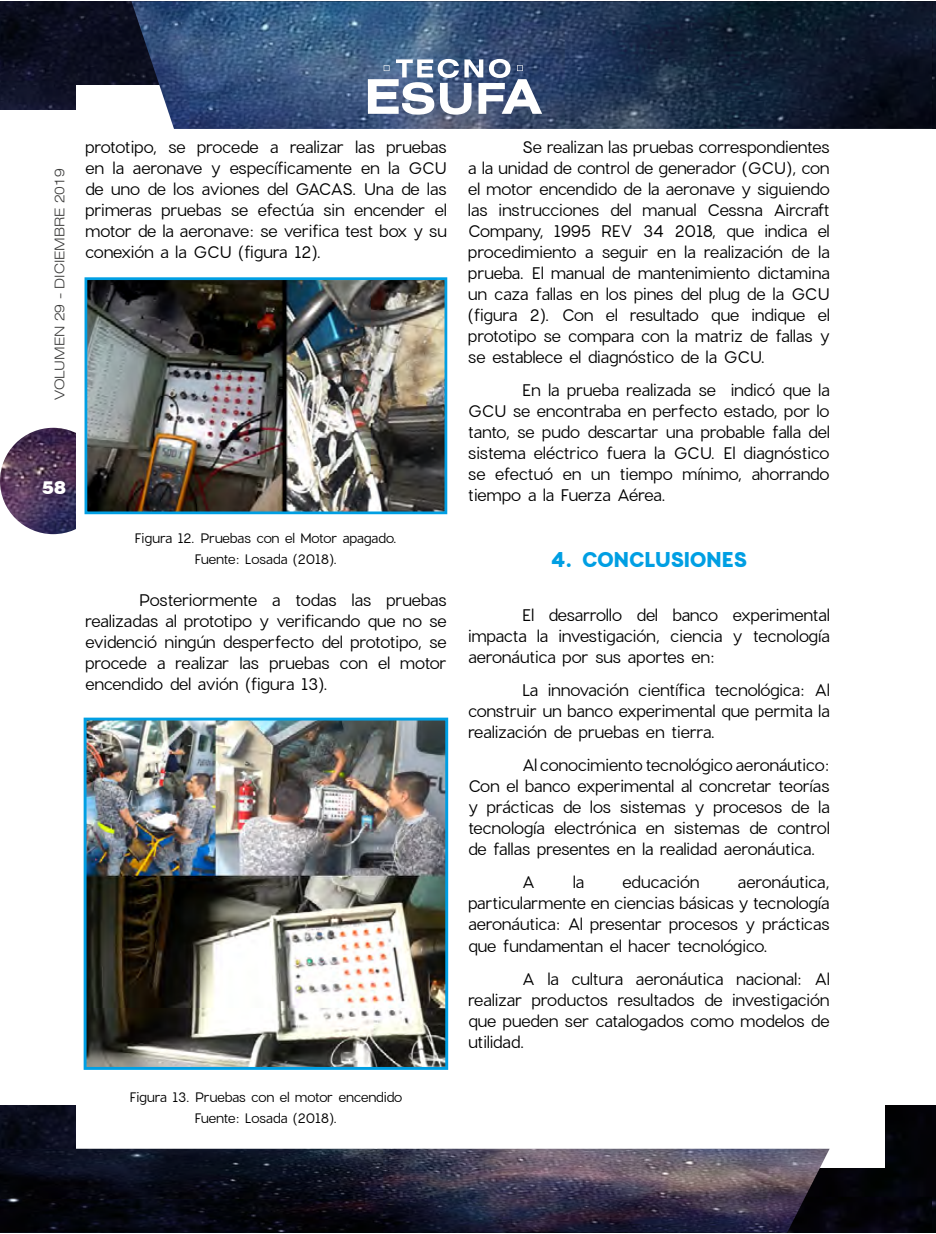
<style>
.page{position:relative;width:936px;height:1234px;background:#fff}
.page>*{position:absolute;margin:0;border:0;box-sizing:border-box;transform-origin:0 0}
.t1{font:700 21px "Charlevoix Pro";letter-spacing:-.05em;color:#009fe3}
.t2{font:900 18px "Swiss 721 BT";color:#fff}
.t3{font:16.5px/21px "Charlevoix Pro";letter-spacing:-.015em;color:#000;text-align:justify}
.t4{font:13.5px/21px "Charlevoix Pro";letter-spacing:-.02em;color:#000;text-align:center}
.t5{font:300 expanded 13.5px "Swiss 721 BT";color:#3c3c3b}
</style>
<div class="page">
<img style="left:0;top:1105px;width:932px;height:127px">
<img style="left:0;top:1px;width:131px;height:108px">
<img style="left:0;top:427px;width:106px;height:107px;border-radius:53px">
<div style="left:76px;top:85px;width:808px;height:1082px;background:#fff"></div>
<img style="left:131px;top:1px;width:801px;height:128px">
<img style="left:0;top:1148px;width:829px;height:84px">
<img style="left:932px;top:1105px;width:3px;height:127px">
<img style="left:932px;top:1px;width:3px;height:128px">
<svg style="left:368px;top:59px;width:174px;height:56px"></svg>
<img style="left:88px;top:281px;width:355px;height:229px">
<div style="left:84px;top:277px;width:363px;height:237px;border:3px solid #009fe3"></div>
<img style="left:88px;top:721px;width:356px;height:344px">
<div style="left:84px;top:717px;width:364px;height:352px;border:3px solid #009fe3"></div>
<p class="t5" style="left:52px;top:400px;width:233px;rotate:-90deg">VOLUMEN 29 - DICIEMBRE 2019</p>
<p class="t3" style="left:85px;top:136px;width:363px">prototipo, se procede a realizar las pruebas en la aeronave y específicamente en la GCU de uno de los aviones del GACAS. Una de las primeras pruebas se efectúa sin encender el motor de la aeronave: se verifica test box y su conexión a la GCU (figura 12).</p>
<p class="t2" style="left:42px;top:476px;width:25px">58</p>
<p class="t4" style="left:135px;top:527px;width:264px">Figura 12. Pruebas con el Motor apagado.<br>Fuente: Losada (2018).</p>
<p class="t3" style="left:85px;top:589px;width:363px;text-indent:54px">Posteriormente a todas las pruebas realizadas al prototipo y verificando que no se evidenció ningún desperfecto del prototipo, se procede a realizar las pruebas con el motor encendido del avión (figura 13).</p>
<p class="t4" style="left:129px;top:1085px;width:274px">Figura 13. Pruebas con el motor encendido<br>Fuente: Losada (2018).</p>
<p class="t3" style="left:468px;top:136px;width:363px;text-indent:54px">Se realizan las pruebas correspondientes a la unidad de control de generador (GCU), con el motor encendido de la aeronave y siguiendo las instrucciones del manual Cessna Aircraft Company, 1995 REV 34 2018, que indica el procedimiento a seguir en la realización de la prueba. El manual de mantenimiento dictamina un caza fallas en los pines del plug de la GCU (figura 2). Con el resultado que indique el prototipo se compara con la matriz de fallas y se establece el diagnóstico de la GCU.</p>
<p class="t3" style="left:468px;top:379px;width:363px;text-indent:54px">En la prueba realizada se indicó que la GCU se encontraba en perfecto estado, por lo tanto, se pudo descartar una probable falla del sistema eléctrico fuera la GCU. El diagnóstico se efectuó en un tiempo mínimo, ahorrando tiempo a la Fuerza Aérea.</p>
<p class="t1" style="left:550px;top:545px;width:199px">4. CONCLUSIONES</p>
<p class="t3" style="left:468px;top:604px;width:363px;text-indent:54px">El desarrollo del banco experimental impacta la investigación, ciencia y tecnología aeronáutica por sus aportes en:</p>
<p class="t3" style="left:468px;top:679px;width:363px;text-indent:54px">La innovación científica tecnológica: Al construir un banco experimental que permita la realización de pruebas en tierra.</p>
<p class="t3" style="left:468px;top:754px;width:363px;text-indent:54px">Al conocimiento tecnológico aeronáutico:<br>Con el banco experimental al concretar teorías y prácticas de los sistemas y procesos de la tecnología electrónica en sistemas de control de fallas presentes en la realidad aeronáutica.</p>
<p class="t3" style="left:522px;top:871px;width:14px">A</p>
<p class="t3" style="left:572px;top:871px;width:13px">la</p>
<p class="t3" style="left:622px;top:871px;width:79px">educación</p>
<p class="t3" style="left:468px;top:871px;width:363px;text-indent:269px">aeronáutica, particularmente en ciencias básicas y tecnología aeronáutica: Al presentar procesos y prácticas que fundamentan el hacer tecnológico.</p>
<p class="t3" style="left:468px;top:967px;width:363px;text-indent:54px">A la cultura aeronáutica nacional: Al realizar productos resultados de investigación que pueden ser catalogados como modelos de utilidad.</p>
</div>
